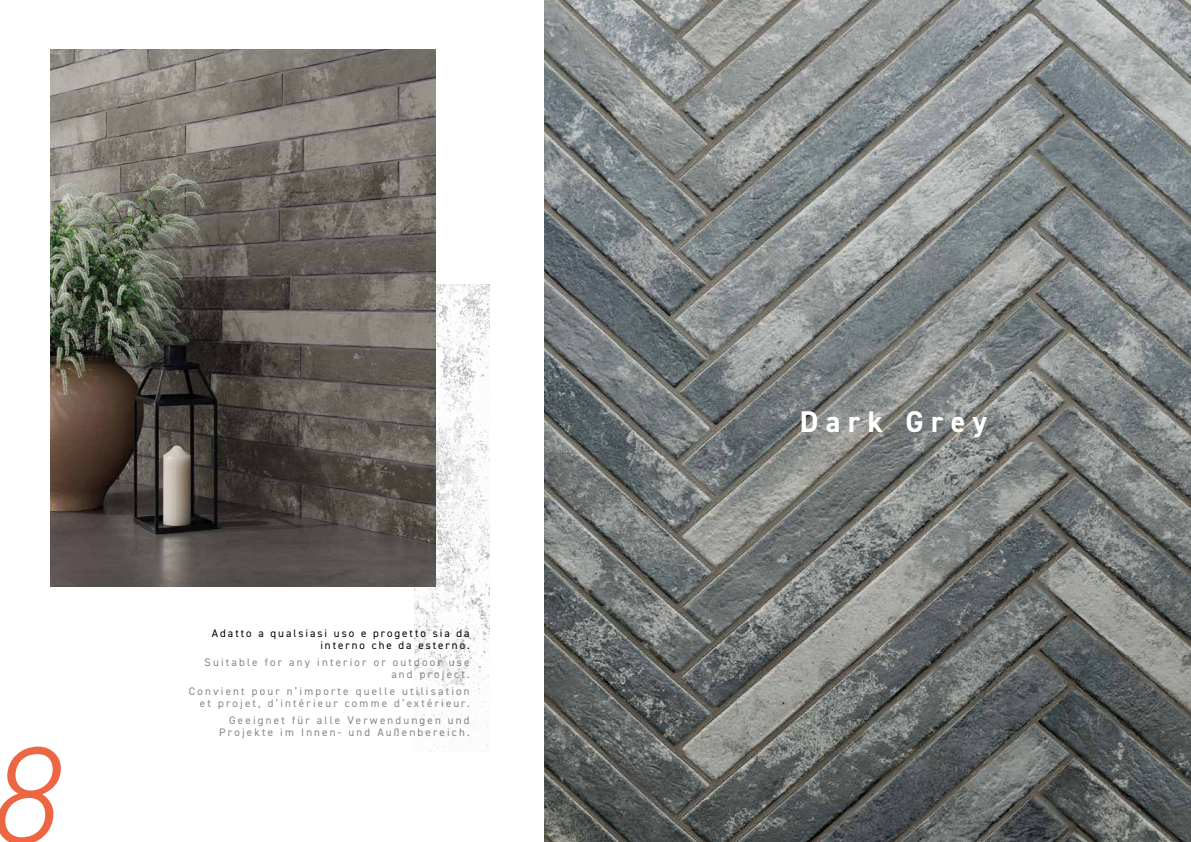
<style>
.page{position:relative;width:1191px;height:842px;background:#fff}
.page>*{position:absolute;margin:0;border:0;box-sizing:border-box;transform-origin:0 0}
.t1{font:italic 300 140px "DIN2014";color:#ec6643}
.t2{font:700 30px "DIN2014";letter-spacing:.25em;color:#fff}
.t3{font:11px/12px "DIN2014";letter-spacing:.2em;color:#878787;text-align:right}
.t4{font:11px/12px "DIN2014";letter-spacing:.18em;color:#000;text-align:right}
</style>
<div class="page">
<img style="left:414px;top:285px;width:76px;height:464px">
<img style="left:544px;top:0;width:647px;height:842px">
<img style="left:51px;top:50px;width:384px;height:537px">
<h1 class="t1" style="left:-14px;top:711px;width:70px">8</h1>
<p class="t4" style="left:212px;top:627px;width:259px">Adatto a qualsiasi uso e progetto sia da interno che da esterno.</p>
<p class="t3" style="left:204px;top:656px;width:267px">Suitable for any interior or outdoor use and project.</p>
<p class="t3" style="left:189px;top:685px;width:282px">Convient pour n’importe quelle utilisation et projet, d’intérieur comme d’extérieur.</p>
<p class="t3" style="left:219px;top:714px;width:252px">Geeignet für alle Verwendungen und<br>Projekte im Innen- und Außenbereich.</p>
<h2 class="t2" style="left:799px;top:402px;width:189px">Dark Grey</h2>
</div>
